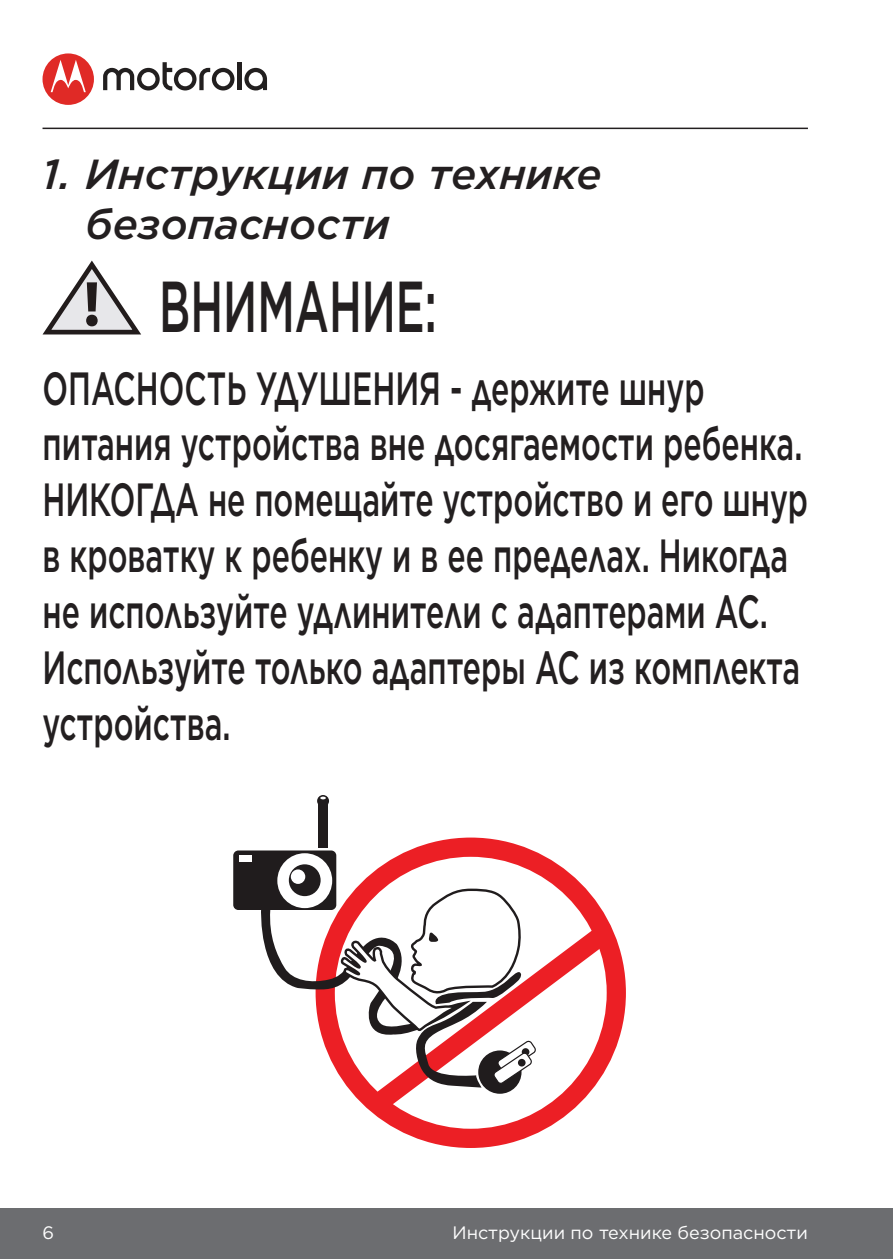
<style>
.page{position:relative;width:893px;height:1259px;background:#fff}
.page>*{position:absolute;margin:0;border:0;box-sizing:border-box;transform-origin:0 0}
.t1{font:500 72px "Gotham";color:#231f20;scale:.6 1}
.t2{font:500 46.5px/55.8px "Gotham";color:#231f20;scale:.65 1}
.t3{font:italic 500 42px/50.4px "Gotham";color:#231f20}
.t4{font:18px "Gotham";color:#fff}
</style>
<div class="page">
<div style="left:0;top:1208px;width:893px;height:51px;background:#6c6d70"></div>
<hr style="left:43px;top:128px;width:765px;height:1px;background:#231f20">
<div style="left:43px;top:53px;width:51px;height:52px;background:#e02a26;border-radius:50%"></div>
<svg style="left:51px;top:60px;width:35px;height:32px"></svg>
<svg style="left:244px;top:68px;width:23px;height:22px"></svg>
<div style="left:237px;top:62px;width:5px;height:28px;background:#221f1f"></div>
<svg style="left:103px;top:62px;width:131px;height:28px"></svg>
<svg style="left:317px;top:795px;width:12px;height:12px"></svg>
<svg style="left:320px;top:796px;width:6px;height:3px"></svg>
<div style="left:318px;top:803px;width:10px;height:45px;background:#201c1d"></div>
<div style="left:233px;top:850px;width:103px;height:60px;background:#201c1d;border-radius:5px"></div>
<div style="left:277px;top:853px;width:55px;height:55px;background:#fff;border-radius:50%"></div>
<div style="left:289px;top:864px;width:32px;height:32px;background:#201c1d;border-radius:50%"></div>
<div style="left:291px;top:869px;width:14px;height:15px;background:#fff;border-radius:50%"></div>
<div style="left:239px;top:855px;width:13px;height:7px;background:#fff"></div>
<svg style="left:316px;top:837px;width:310px;height:311px"></svg>
<svg style="left:369px;top:924px;width:243px;height:189px"></svg>
<div style="left:478px;top:1050px;width:43px;height:43px;background:#201c1d;border-radius:50%"></div>
<svg style="left:261px;top:887px;width:275px;height:200px"></svg>
<div style="left:518px;top:1059px;width:8px;height:7px;background:#201c1d;border-radius:50%"></div>
<svg style="left:43px;top:260px;width:98px;height:74px"></svg>
<p class="t3" style="left:85px;top:148px;width:518px;text-indent:-43px">1. Инструкции по технике безопасности</p>
<h1 class="t1" style="left:159px;top:260px;width:464px">ВНИМАНИЕ:</h1>
<p class="t2" style="left:43px;top:359px;width:1179px">ОПАСНОСТЬ УДУШЕНИЯ - держите шнур питания устройства вне досягаемости ребенка.<br>НИКОГДА не помещайте устройство и его шнур в кроватку к ребенку и в ее пределах. Никогда не используйте удлинители с адаптерами AC.<br>Используйте только адаптеры AC из комплекта устройства.</p>
<p class="t4" style="left:43px;top:1221px;width:13px">6</p>
<p class="t4" style="left:453px;top:1221px;width:357px">Инструкции по технике безопасности</p>
</div>
